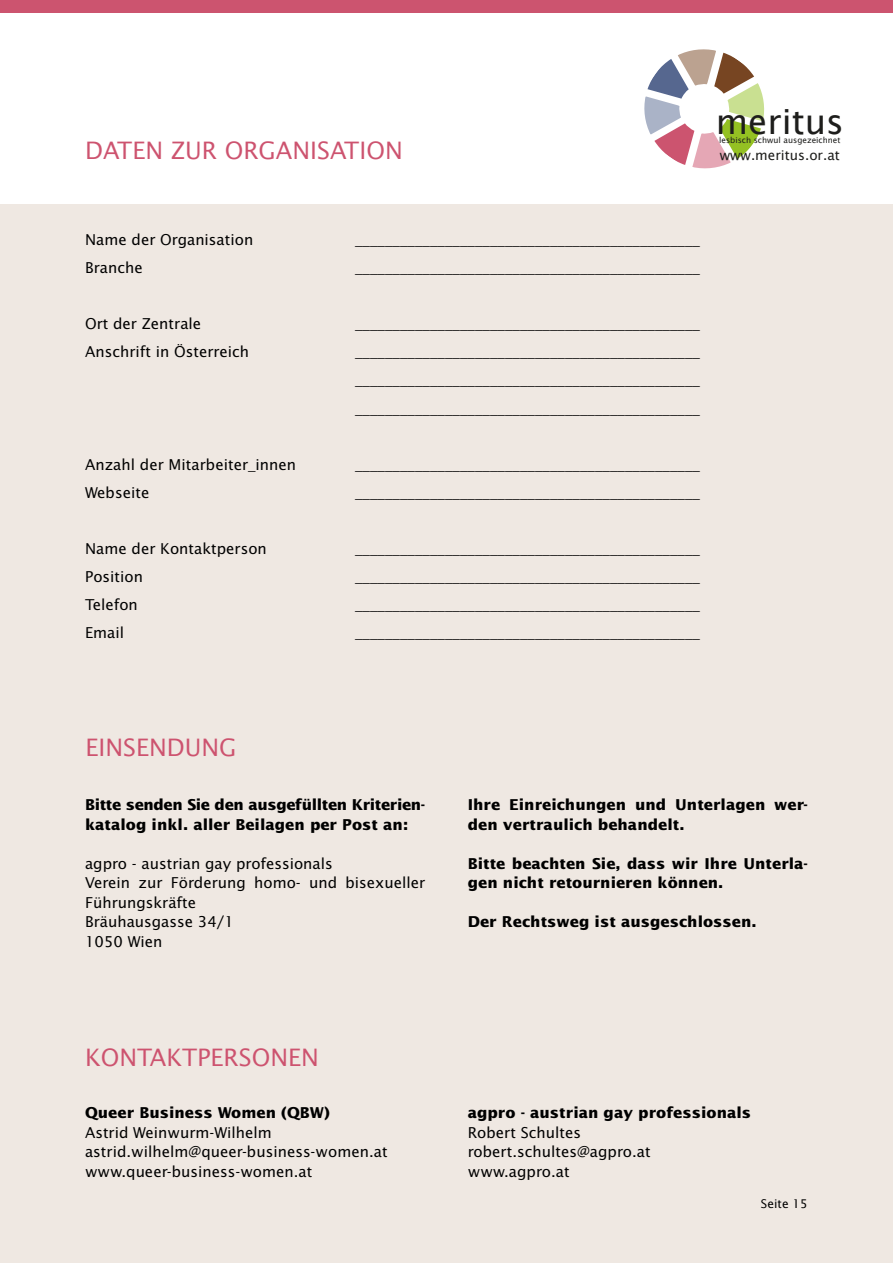
<style>
.page{position:relative;width:893px;height:1263px;background:#fff}
.page>*{position:absolute;margin:0;border:0;box-sizing:border-box;transform-origin:0 0}
.t1{font:34.65px "Lucida Grande";color:#1e1e1c}
.t2{font:24px "Lucida Sans Std";color:#cd536f}
.t3{font:15px/19.5px "Lucida Sans Std";color:#000}
.t4{font:700 15px/19.5px "Lucida Sans Std";color:#000}
.t5{font:700 15px/19.5px "Lucida Sans Std";letter-spacing:-.025em;color:#000}
.t6{font:13.5px "Lucida Grande";color:#1e1e1c}
.t7{font:12px "Lucida Sans Std";color:#000}
.t8{font:8.25px "Lucida Grande";color:#1e1e1c}
</style>
<div class="page">
<div style="left:0;top:204px;width:893px;height:1059px;background:#efe8e2"></div>
<svg style="left:644px;top:49px;width:121px;height:120px"></svg>
<div style="left:0;top:0;width:893px;height:13px;background:#cc546f"></div>
<h2 class="t2" style="left:85px;top:137px;width:319px">DATEN ZUR ORGANISATION</h2>
<h1 class="t1" style="left:716px;top:101px;width:130px">meritus</h1>
<p class="t8" style="left:719px;top:136px;width:123px">lesbisch schwul ausgezeichnet</p>
<p class="t6" style="left:720px;top:147px;width:122px">www.meritus.or.at</p>
<p class="t3" style="left:85px;top:231px;width:170px">Name der Organisation</p>
<p class="t3" style="left:85px;top:259px;width:59px">Branche</p>
<p class="t3" style="left:85px;top:315px;width:118px">Ort der Zentrale</p>
<p class="t3" style="left:85px;top:343px;width:166px">Anschrift in Österreich</p>
<p class="t3" style="left:85px;top:455px;width:213px">Anzahl der Mitarbeiter_innen</p>
<p class="t3" style="left:85px;top:483px;width:66px">Webseite</p>
<p class="t3" style="left:85px;top:539px;width:183px">Name der Kontaktperson</p>
<p class="t3" style="left:85px;top:567px;width:59px">Position</p>
<p class="t3" style="left:85px;top:595px;width:54px">Telefon</p>
<p class="t3" style="left:85px;top:623px;width:41px">Email</p>
<p class="t3" style="left:355px;top:231px;width:346px">______________________________________________</p>
<p class="t3" style="left:355px;top:259px;width:346px">______________________________________________</p>
<p class="t3" style="left:355px;top:315px;width:346px">______________________________________________</p>
<p class="t3" style="left:355px;top:338px;width:346px;line-height:28px;text-align:justify">______________________________________________ ______________________________________________ ______________________________________________</p>
<p class="t3" style="left:355px;top:455px;width:346px">______________________________________________</p>
<p class="t3" style="left:355px;top:483px;width:346px">______________________________________________</p>
<p class="t3" style="left:355px;top:539px;width:346px">______________________________________________</p>
<p class="t3" style="left:355px;top:567px;width:346px">______________________________________________</p>
<p class="t3" style="left:355px;top:595px;width:346px">______________________________________________</p>
<p class="t3" style="left:355px;top:623px;width:347px">______________________________________________</p>
<h2 class="t2" style="left:85px;top:733px;width:153px">EINSENDUNG</h2>
<p class="t5" style="left:85px;top:795px;width:342px">Bitte senden Sie den ausgefüllten Kriterien&shy;katalog inkl. aller Beilagen per Post an:</p>
<p class="t3" style="left:85px;top:854px;width:342px">agpro - austrian gay professionals<br>Verein zur Förderung homo- und bisexueller<br>Führungskräfte<br>Bräuhausgasse 34/1<br>1050 Wien</p>
<h2 class="t2" style="left:85px;top:1043px;width:235px">KONTAKTPERSONEN</h2>
<p class="t4" style="left:85px;top:1103px;width:246px">Queer Business Women (QBW)</p>
<p class="t3" style="left:85px;top:1122px;width:304px">Astrid Weinwurm-Wilhelm astrid.wilhelm@queer-business-women.at www.queer-business-women.at</p>
<p class="t4" style="left:468px;top:795px;width:342px">Ihre Einreichungen und Unterlagen wer&shy;den vertraulich behandelt.</p>
<p class="t4" style="left:468px;top:854px;width:342px">Bitte beachten Sie, dass wir Ihre Unterla&shy;gen nicht retournieren können.</p>
<p class="t4" style="left:468px;top:912px;width:290px">Der Rechtsweg ist ausgeschlossen.</p>
<p class="t4" style="left:468px;top:1103px;width:285px">agpro - austrian gay professionals</p>
<p class="t3" style="left:468px;top:1122px;width:184px">Robert Schultes robert.schultes@agpro.at www.agpro.at</p>
<p class="t7" style="left:761px;top:1197px;width:48px">Seite 15</p>
</div>
